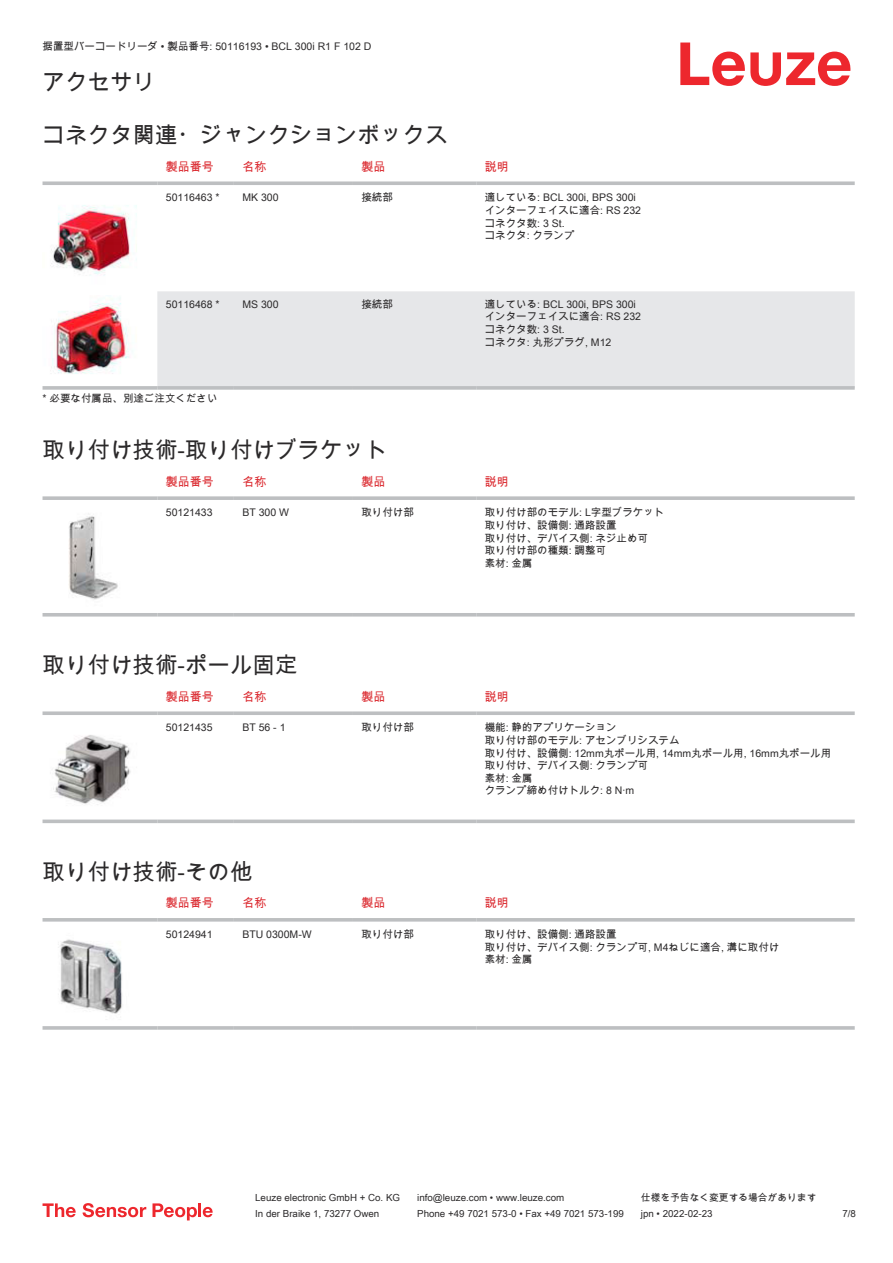
<style>
.page{position:relative;width:893px;height:1263px;background:#fff}
.page>*{position:absolute;margin:0;border:0;box-sizing:border-box;transform-origin:0 0}
.t1{font:22.5px "Arial Unicode MS";color:#2b292a}
.t2{font:12px "Arial Unicode MS";color:#db2a30}
.t3{font:10.5px/12.6px "Arial Unicode MS";color:#2b292a}
.t4{font:9.75px "Arial Unicode MS";color:#2b292a}
</style>
<div class="page">
<svg style="left:680px;top:43px;width:170px;height:43px"></svg>
<div style="left:157px;top:291px;width:698px;height:95px;background:#e6e7e9"></div>
<svg style="left:43px;top:181px;width:114px;height:4px"></svg>
<svg style="left:157px;top:181px;width:77px;height:4px"></svg>
<svg style="left:234px;top:181px;width:119px;height:4px"></svg>
<svg style="left:353px;top:181px;width:123px;height:4px"></svg>
<svg style="left:476px;top:181px;width:379px;height:4px;fill:#bdbfc1"></svg>
<svg style="left:43px;top:386px;width:114px;height:4px"></svg>
<svg style="left:157px;top:386px;width:77px;height:4px"></svg>
<svg style="left:234px;top:386px;width:119px;height:4px"></svg>
<svg style="left:353px;top:386px;width:123px;height:4px"></svg>
<svg style="left:476px;top:386px;width:379px;height:4px;fill:#c1c3c5"></svg>
<img style="left:51px;top:205px;width:86px;height:71px">
<img style="left:51px;top:297px;width:79px;height:77px">
<svg style="left:43px;top:616px;width:812px;height:1px"></svg>
<svg style="left:43px;top:496px;width:114px;height:4px"></svg>
<svg style="left:157px;top:496px;width:77px;height:4px"></svg>
<svg style="left:234px;top:496px;width:119px;height:4px"></svg>
<svg style="left:353px;top:496px;width:123px;height:4px"></svg>
<svg style="left:476px;top:496px;width:379px;height:4px;fill:#bfc1c3"></svg>
<hr style="left:43px;top:613px;width:114px;height:3px;background:#bdbfc1">
<hr style="left:157px;top:613px;width:77px;height:3px;background:#bdbfc1">
<hr style="left:234px;top:613px;width:119px;height:3px;background:#bdbfc1">
<hr style="left:353px;top:613px;width:123px;height:3px;background:#bdbfc1">
<hr style="left:476px;top:613px;width:379px;height:3px;background:#bdbfc1">
<img style="left:69px;top:513px;width:49px;height:87px">
<svg style="left:43px;top:711px;width:114px;height:4px"></svg>
<svg style="left:157px;top:711px;width:77px;height:4px"></svg>
<svg style="left:234px;top:711px;width:119px;height:4px"></svg>
<svg style="left:353px;top:711px;width:123px;height:4px"></svg>
<svg style="left:476px;top:711px;width:379px;height:4px;fill:#bdbfc1"></svg>
<svg style="left:43px;top:819px;width:114px;height:4px"></svg>
<svg style="left:157px;top:819px;width:77px;height:4px"></svg>
<svg style="left:234px;top:819px;width:119px;height:4px"></svg>
<svg style="left:353px;top:819px;width:123px;height:4px"></svg>
<svg style="left:476px;top:819px;width:379px;height:4px;fill:#bdbfc1"></svg>
<img style="left:53px;top:735px;width:78px;height:70px">
<svg style="left:43px;top:921px;width:812px;height:1px"></svg>
<hr style="left:43px;top:918px;width:114px;height:3px;background:#bdbfc1">
<hr style="left:157px;top:918px;width:77px;height:3px;background:#bdbfc1">
<hr style="left:234px;top:918px;width:119px;height:3px;background:#bdbfc1">
<hr style="left:353px;top:918px;width:123px;height:3px;background:#bdbfc1">
<hr style="left:476px;top:918px;width:379px;height:3px;background:#bdbfc1">
<svg style="left:43px;top:1026px;width:114px;height:4px"></svg>
<hr style="left:157px;top:1026px;width:77px;height:4px;background:#c6c7c9">
<svg style="left:234px;top:1026px;width:119px;height:4px"></svg>
<svg style="left:353px;top:1026px;width:123px;height:4px"></svg>
<hr style="left:476px;top:1026px;width:379px;height:4px;background:#c6c7c9">
<img style="left:58px;top:939px;width:64px;height:75px">
<svg style="left:43px;top:1203px;width:33px;height:14px"></svg>
<svg style="left:83px;top:1203px;width:63px;height:14px"></svg>
<svg style="left:153px;top:1203px;width:44px;height:17px"></svg>
<hr style="left:198px;top:1203px;width:3px;height:14px;background:#ed272d">
<svg style="left:203px;top:1207px;width:10px;height:10px"></svg>
<p class="t3" style="left:43px;top:40px;width:330px">据置型バーコードリーダ • 製品番号: 50116193 • BCL 300i R1 F 102 D</p>
<h1 class="t1" style="left:43px;top:66px;width:114px">アクセサリ</h1>
<h1 class="t1" style="left:43px;top:119px;width:406px">コネクタ関連・ジャンクションボックス</h1>
<p class="t2" style="left:166px;top:158px;width:49px">製品番号</p>
<p class="t2" style="left:242px;top:158px;width:25px">名称</p>
<p class="t2" style="left:361px;top:158px;width:25px">製品</p>
<p class="t2" style="left:485px;top:158px;width:25px">説明</p>
<p class="t3" style="left:166px;top:191px;width:55px">50116463 *</p>
<p class="t3" style="left:242px;top:191px;width:38px">MK 300</p>
<p class="t3" style="left:361px;top:191px;width:33px">接続部</p>
<p class="t3" style="left:485px;top:191px;width:158px">適している: BCL 300i, BPS 300iインターフェイスに適合: RS 232コネクタ数: 3 St.<br>コネクタ: クランプ</p>
<p class="t3" style="left:166px;top:298px;width:55px">50116468 *</p>
<p class="t3" style="left:242px;top:298px;width:38px">MS 300</p>
<p class="t3" style="left:361px;top:298px;width:33px">接続部</p>
<p class="t3" style="left:485px;top:298px;width:158px">適している: BCL 300i, BPS 300iインターフェイスに適合: RS 232コネクタ数: 3 St.<br>コネクタ: 丸形プラグ, M12</p>
<p class="t3" style="left:43px;top:392px;width:177px">* 必要な付属品、別途ご注文ください</p>
<h1 class="t1" style="left:43px;top:434px;width:346px">取り付け技術-取り付けブラケット</h1>
<p class="t2" style="left:166px;top:473px;width:49px">製品番号</p>
<p class="t2" style="left:242px;top:473px;width:25px">名称</p>
<p class="t2" style="left:361px;top:473px;width:25px">製品</p>
<p class="t2" style="left:485px;top:473px;width:25px">説明</p>
<p class="t3" style="left:166px;top:506px;width:48px">50121433</p>
<p class="t3" style="left:242px;top:506px;width:48px">BT 300 W</p>
<p class="t3" style="left:361px;top:506px;width:54px">取り付け部</p>
<p class="t3" style="left:485px;top:506px;width:181px">取り付け部のモデル: L字型ブラケット取り付け、設備側: 通路設置<br>取り付け、デバイス側: ネジ止め可<br>取り付け部の種類: 調整可<br>素材: 金属</p>
<h1 class="t1" style="left:43px;top:649px;width:256px">取り付け技術-ポール固定</h1>
<p class="t2" style="left:166px;top:688px;width:49px">製品番号</p>
<p class="t2" style="left:242px;top:688px;width:25px">名称</p>
<p class="t2" style="left:361px;top:688px;width:25px">製品</p>
<p class="t2" style="left:485px;top:688px;width:25px">説明</p>
<p class="t3" style="left:166px;top:721px;width:48px">50121435</p>
<p class="t3" style="left:242px;top:721px;width:45px">BT 56 - 1</p>
<p class="t3" style="left:361px;top:721px;width:54px">取り付け部</p>
<p class="t3" style="left:485px;top:721px;width:348px">機能: 静的アプリケーション<br>取り付け部のモデル: アセンブリシステム<br>取り付け、設備側: 12mm丸ポール用, 14mm丸ポール用, 16mm丸ポール用取り付け、デバイス側: クランプ可<br>素材: 金属<br>クランプ締め付けトルク: 8 N·m</p>
<h1 class="t1" style="left:43px;top:855px;width:211px">取り付け技術-その他</h1>
<p class="t2" style="left:166px;top:894px;width:49px">製品番号</p>
<p class="t2" style="left:242px;top:894px;width:25px">名称</p>
<p class="t2" style="left:361px;top:894px;width:25px">製品</p>
<p class="t2" style="left:485px;top:894px;width:25px">説明</p>
<p class="t3" style="left:166px;top:928px;width:48px">50124941</p>
<p class="t3" style="left:242px;top:928px;width:71px">BTU 0300M-W</p>
<p class="t3" style="left:361px;top:928px;width:54px">取り付け部</p>
<p class="t3" style="left:485px;top:928px;width:296px">取り付け、設備側: 通路設置<br>取り付け、デバイス側: クランプ可, M4ねじに適合, 溝に取付け素材: 金属</p>
<p class="t4" style="left:255px;top:1191px;width:146px">Leuze electronic GmbH + Co. KG</p>
<p class="t4" style="left:417px;top:1191px;width:149px">info@leuze.com • www.leuze.com</p>
<p class="t4" style="left:641px;top:1191px;width:177px">仕様を予告なく変更する場合があります</p>
<p class="t4" style="left:255px;top:1206px;width:126px">In der Braike 1, 73277 Owen</p>
<p class="t4" style="left:417px;top:1206px;width:208px">Phone +49 7021 573-0 • Fax +49 7021 573-199</p>
<p class="t4" style="left:641px;top:1206px;width:73px">jpn • 2022-02-23</p>
<p class="t4" style="left:842px;top:1206px;width:15px">7 /8</p>
</div>
